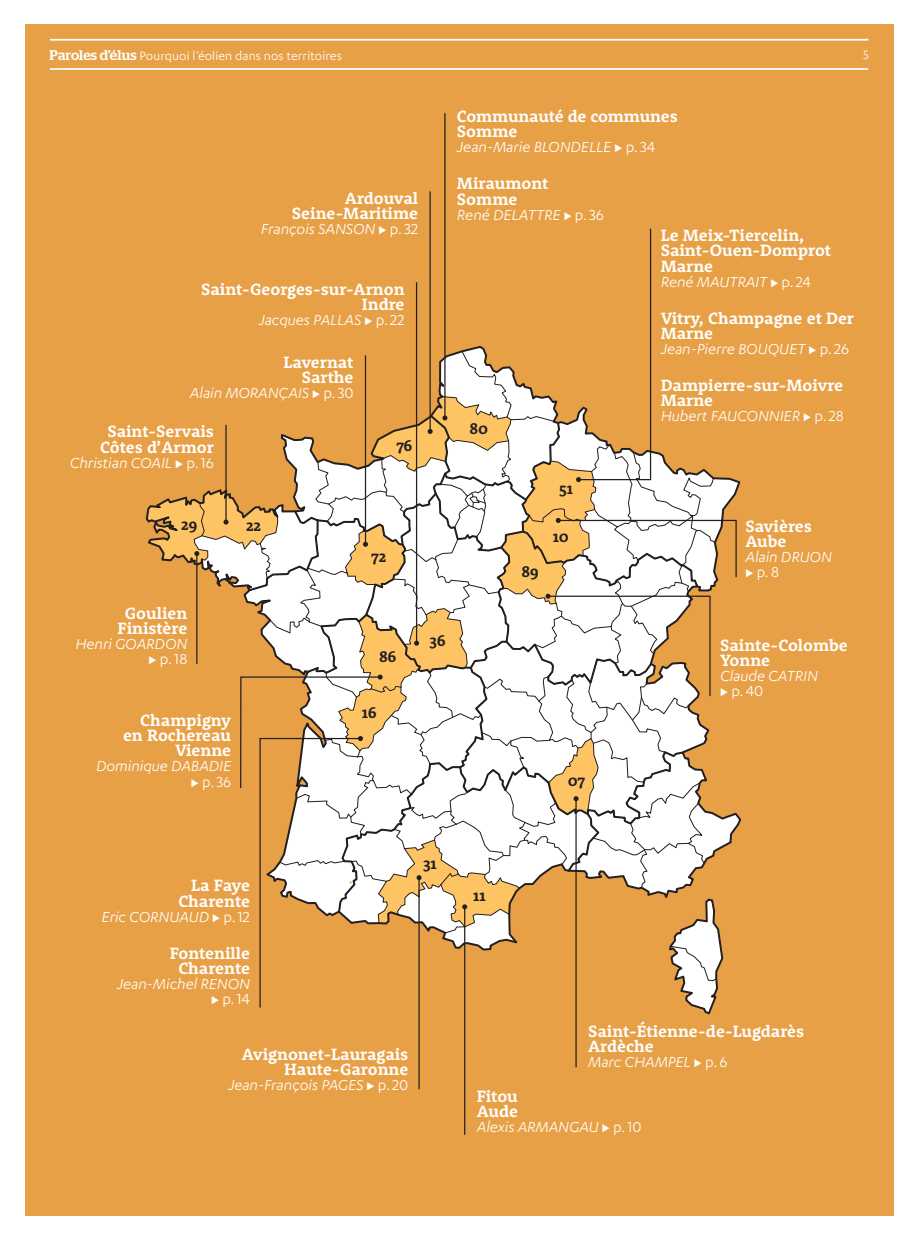
<style>
.page{position:relative;width:918px;height:1241px;background:#fff}
.page>*{position:absolute;margin:0;border:0;box-sizing:border-box;transform-origin:0 0}
.t1{font:700 16.8px/15px "Rooney";color:#fff}
.t2{font:italic 16.8px/15px "Karbon";color:#fff;text-align:right}
.t3{font:16.8px "Karbon";color:#fff}
.t4{font:700 15.92px "Rooney";letter-spacing:-.025em;color:#231f20}
.t5{font:14px "Karbon";letter-spacing:.01em;color:#fff}
.s1{font-family:"Stag";font-weight:500}
.s2{font-family:"Ludwig Pro";font-style:normal}
.s3{font-style:normal}
.s4{font-family:"Ludwig Pro"}
</style>
<div class="page">
<div style="left:25px;top:25px;width:868px;height:1190px;background:#e8a046"></div>
<hr style="left:50px;top:39px;width:817px;height:2px;background:#fff">
<hr style="left:50px;top:68px;width:817px;height:2px;background:#fff">
<hr style="left:575px;top:798px;width:2px;height:269px;background:#231f20">
<hr style="left:464px;top:906px;width:1px;height:228px;background:#231f20">
<hr style="left:418px;top:877px;width:2px;height:211px;background:#231f20">
<hr style="left:444px;top:113px;width:1px;height:305px;background:#231f20">
<hr style="left:429px;top:191px;width:2px;height:240px;background:#231f20">
<svg style="left:147px;top:227px;width:593px;height:788px"></svg>
<p class="t5" style="left:50px;top:48px;width:294px"><span class="s1">Paroles d'élus</span> Pourquoi l’éolien dans nos territoires</p>
<p class="t5" style="left:863px;top:47px;width:7px">5</p>
<p class="t1" style="left:345px;top:190px;width:75px">Ardouval</p>
<p class="t1" style="left:292px;top:205px;width:128px">Seine-Maritime</p>
<p class="t2" style="left:261px;top:221px;width:159px">François SANSON <span class="s2">▶</span> <span class="s3">p.32</span></p>
<p class="t1" style="left:201px;top:281px;width:205px">Saint-Georges-sur-Arnon</p>
<p class="t1" style="left:362px;top:296px;width:44px">Indre</p>
<p class="t2" style="left:258px;top:312px;width:148px">Jacques PALLAS <span class="s2">▶</span> <span class="s3">p. 22</span></p>
<p class="t1" style="left:283px;top:354px;width:71px">Lavernat</p>
<p class="t1" style="left:302px;top:369px;width:53px">Sarthe</p>
<p class="t2" style="left:190px;top:385px;width:165px">Alain MORANÇAIS <span class="s2">▶</span> <span class="s3">p.30</span></p>
<p class="t1" style="left:107px;top:423px;width:108px">Saint-Servais</p>
<p class="t1" style="left:100px;top:438px;width:115px">Côtes d’Armor</p>
<p class="t2" style="left:70px;top:454px;width:146px">Christian COAIL <span class="s2">▶</span> <span class="s3">p.16</span></p>
<p class="t4" style="left:396px;top:435px;width:18px">76</p>
<p class="t4" style="left:181px;top:514px;width:18px">29</p>
<p class="t4" style="left:246px;top:514px;width:17px">22</p>
<p class="t1" style="left:125px;top:604px;width:64px">Goulien</p>
<p class="t1" style="left:118px;top:619px;width:71px">Finistère</p>
<p class="t2" style="left:75px;top:635px;width:113px">Henri GOARDON</p>
<p class="t3" style="left:149px;top:649px;width:40px"><span class="s4">▶</span> p.18</p>
<p class="t1" style="left:123px;top:712px;width:110px;text-align:right">Champigny en Rochereau</p>
<p class="t1" style="left:175px;top:742px;width:58px">Vienne</p>
<p class="t2" style="left:96px;top:758px;width:137px">Dominique DABADIE</p>
<p class="t3" style="left:191px;top:772px;width:42px"><span class="s4">▶</span> p.36</p>
<p class="t4" style="left:371px;top:546px;width:17px">72</p>
<p class="t4" style="left:379px;top:645px;width:19px">86</p>
<p class="t4" style="left:362px;top:701px;width:17px">16</p>
<p class="t1" style="left:457px;top:108px;width:222px">Communauté de communes<br>Somme</p>
<p class="t2" style="left:457px;top:139px;width:200px">Jean-Marie BLONDELLE <span class="s2">▶</span> <span class="s3">p.34</span></p>
<p class="t1" style="left:457px;top:175px;width:93px">Miraumont</p>
<p class="t1" style="left:457px;top:191px;width:62px">Somme</p>
<p class="t2" style="left:457px;top:206px;width:148px">René DELATTRE <span class="s2">▶</span> <span class="s3">p.36</span></p>
<p class="t4" style="left:469px;top:417px;width:20px">80</p>
<p class="t4" style="left:521px;top:561px;width:19px">89</p>
<p class="t4" style="left:559px;top:478px;width:15px">51</p>
<p class="t4" style="left:553px;top:526px;width:18px">10</p>
<p class="t1" style="left:661px;top:227px;width:172px">Le Meix-Tiercelin,<br>Saint-Ouen-Domprot</p>
<p class="t1" style="left:661px;top:258px;width:54px">Marne</p>
<p class="t2" style="left:661px;top:273px;width:152px">René MAUTRAIT <span class="s2">▶</span> <span class="s3">p. 24</span></p>
<p class="t1" style="left:661px;top:310px;width:195px">Vitry, Champagne et Der</p>
<p class="t1" style="left:661px;top:325px;width:54px">Marne</p>
<p class="t2" style="left:661px;top:341px;width:190px">Jean-Pierre BOUQUET <span class="s2">▶</span> <span class="s3">p. 26</span></p>
<p class="t1" style="left:661px;top:377px;width:184px">Dampierre-sur-Moivre</p>
<p class="t1" style="left:661px;top:392px;width:54px">Marne</p>
<p class="t2" style="left:661px;top:408px;width:185px">Hubert FAUCONNIER <span class="s2">▶</span> <span class="s3">p. 28</span></p>
<p class="t1" style="left:745px;top:518px;width:68px">Savières</p>
<p class="t1" style="left:745px;top:533px;width:43px">Aube</p>
<p class="t2" style="left:745px;top:549px;width:88px">Alain DRUON</p>
<p class="t3" style="left:745px;top:563px;width:35px"><span class="s4">▶</span>p.8</p>
<p class="t4" style="left:429px;top:630px;width:18px">36</p>
<p class="t1" style="left:720px;top:636px;width:129px">Sainte-Colombe</p>
<p class="t1" style="left:720px;top:652px;width:52px">Yonne</p>
<p class="t2" style="left:720px;top:667px;width:99px">Claude CATRIN</p>
<p class="t3" style="left:720px;top:681px;width:45px"><span class="s4">▶</span> p.40</p>
<p class="t4" style="left:568px;top:769px;width:19px">07</p>
<p class="t1" style="left:191px;top:877px;width:60px">La Faye</p>
<p class="t1" style="left:178px;top:892px;width:73px">Charente</p>
<p class="t2" style="left:102px;top:908px;width:150px">Eric CORNUAUD <span class="s2">▶</span> <span class="s3">p.12</span></p>
<p class="t1" style="left:170px;top:944px;width:82px">Fontenille</p>
<p class="t1" style="left:178px;top:959px;width:73px">Charente</p>
<p class="t2" style="left:117px;top:975px;width:135px">Jean-Michel RENON <span class="s2">▶</span> <span class="s3">p.14</span></p>
<p class="t4" style="left:423px;top:853px;width:15px">31</p>
<p class="t1" style="left:242px;top:1045px;width:168px">Avignonet-Lauragais</p>
<p class="t1" style="left:284px;top:1060px;width:126px">Haute-Garonne</p>
<p class="t2" style="left:228px;top:1076px;width:182px">Jean-François PAGES <span class="s2">▶</span> <span class="s3">p. 20</span></p>
<p class="t4" style="left:473px;top:884px;width:14px">11</p>
<p class="t1" style="left:588px;top:1023px;width:218px">Saint-Étienne-de-Lugdarès</p>
<p class="t1" style="left:588px;top:1038px;width:67px">Ardèche</p>
<p class="t2" style="left:588px;top:1054px;width:141px">Marc CHAMPEL <span class="s2">▶</span> <span class="s3">p. 6</span></p>
<p class="t1" style="left:477px;top:1088px;width:43px">Fitou</p>
<p class="t1" style="left:477px;top:1103px;width:43px">Aude</p>
<p class="t2" style="left:477px;top:1119px;width:166px">Alexis ARMANGAU <span class="s2">▶</span> <span class="s3">p.10</span></p>
</div>
